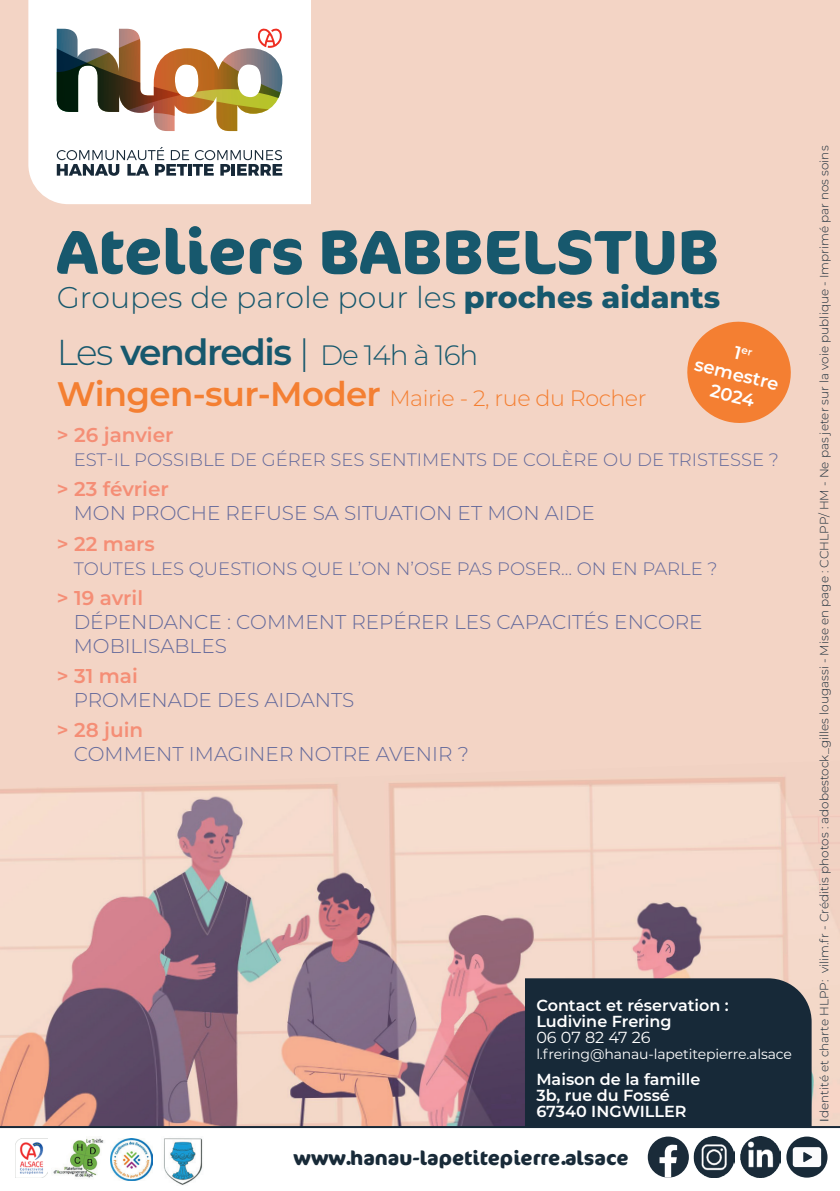
<style>
.page{position:relative;width:840px;height:1191px;background:#fff}
.page>*{position:absolute;margin:0;border:0;box-sizing:border-box;transform-origin:0 0}
.t1{font:700 62px "Cocon Pro";color:#17586d}
.t2{font:600 36px "Montserrat";letter-spacing:-.04em;color:#17586d}
.t3{font:300 30px "Montserrat";color:#17586d}
.t4{font:300 22.2px "Montserrat";letter-spacing:-.02em;color:#f47f32}
.t5{font:300 20px/24px "Montserrat";color:#63699b}
.t6{font:600 20px "Montserrat";color:#f58e76}
.t7{font:700 19.6px "Cocon Pro";color:#182a38}
.t8{font:300 18px "Montserrat";color:#63699b}
.t9{font:600 18px/21.6px "Montserrat";color:#fff;text-align:center}
.t10{font:600 16px/16px "Montserrat";color:#fff}
.t11{font:16px "Montserrat";letter-spacing:-.005em;color:#fff}
.t12{font:14px "Montserrat";letter-spacing:-.01em;color:#fff}
.t13{font:300 12px "Montserrat";color:#182a38}
.s1{font-weight:800}
.s2{font-weight:300}
.s3{font-weight:300;font-size:28px}
.s4{font-weight:600;font-size:34px}
.s5{font-weight:400}
</style>
<div class="page">
<div style="left:0;top:0;width:839px;height:802px;background:#f3d4c5"></div>
<img style="left:0;top:777px;width:839px;height:349px">
<div style="left:524px;top:978px;width:287px;height:148px;background:#172938"></div>
<svg style="left:0;top:1126px;width:839px;height:55px"></svg>
<div style="left:28px;top:0;width:283px;height:204px;background:#fff"></div>
<svg style="left:57px;top:28px;width:225px;height:103px;background:#bbaa94"></svg>
<svg style="left:57px;top:147px;width:225px;height:29px;background:#b5babf"></svg>
<hr style="left:231px;top:164px;width:4px;height:12px;background:#172938">
<div style="left:786px;top:1136px;width:41px;height:41px;background:#182a38;border-radius:50%"></div>
<div style="left:792px;top:1147px;width:28px;height:20px;background:#fbfbfc;border-radius:3px"></div>
<svg style="left:803px;top:1152px;width:8px;height:10px"></svg>
<div style="left:647px;top:1136px;width:41px;height:41px;background:#1a2b39;border-radius:50%"></div>
<svg style="left:659px;top:1144px;width:17px;height:33px"></svg>
<img style="left:740px;top:1136px;width:40px;height:41px">
<img style="left:693px;top:1136px;width:41px;height:41px">
<img style="left:15px;top:1138px;width:32px;height:39px">
<img style="left:51px;top:1137px;width:55px;height:42px">
<img style="left:161px;top:1136px;width:42px;height:49px">
<img style="left:110px;top:1138px;width:42px;height:42px">
<svg style="left:687px;top:321px;width:104px;height:102px"></svg>
<h1 class="t1" style="left:57px;top:209px;width:663px">Ateliers BABBELSTUB</h1>
<h3 class="t3" style="left:57px;top:277px;width:664px">Groupes de parole pour les <span class="s1">proches aidants</span></h3>
<h2 class="t2" style="left:57px;top:326px;width:423px"><span class="s2">Les</span> vendredis <span class="s2">|</span> <span class="s3">De 14h à 16h</span></h2>
<h3 class="t4" style="left:57px;top:383px;width:591px"><span class="s4">Wingen-sur-Moder</span> Mairie - 2, rue du Rocher</h3>
<h3 class="t9" style="left:697px;top:352px;width:88px;rotate:14deg">semestre<br>2024</h3>
<h3 class="t6" style="left:57px;top:421px;width:118px">&gt; 26 janvier</h3>
<h3 class="t8" style="left:74px;top:448px;width:706px">EST-IL POSSIBLE DE GÉRER SES SENTIMENTS DE COLÈRE OU DE TRISTESSE ?</h3>
<h3 class="t6" style="left:57px;top:475px;width:114px">&gt; 23 février</h3>
<h3 class="t5" style="left:74px;top:501px;width:522px">MON PROCHE REFUSE SA SITUATION ET MON AIDE</h3>
<h3 class="t6" style="left:57px;top:529px;width:99px">&gt; 22 mars</h3>
<h3 class="t8" style="left:74px;top:556px;width:645px">TOUTES LES QUESTIONS QUE L’ON N’OSE PAS POSER… ON EN PARLE ?</h3>
<h3 class="t6" style="left:57px;top:583px;width:88px">&gt; 19 avril</h3>
<h3 class="t5" style="left:74px;top:609px;width:630px">DÉPENDANCE : COMMENT REPÉRER LES CAPACITÉS ENCORE<br>MOBILISABLES</h3>
<h3 class="t6" style="left:57px;top:661px;width:83px">&gt; 31 mai</h3>
<h3 class="t5" style="left:74px;top:687px;width:282px">PROMENADE DES AIDANTS</h3>
<h3 class="t6" style="left:57px;top:715px;width:88px">&gt; 28 juin</h3>
<h3 class="t5" style="left:74px;top:741px;width:396px">COMMENT IMAGINER NOTRE AVENIR ?</h3>
<h3 class="t10" style="left:536px;top:996px;width:194px">Contact et réservation :<br>Ludivine Frering</h3>
<h3 class="t11" style="left:536px;top:1026px;width:116px">06 07 82 47 26</h3>
<p class="t12" style="left:536px;top:1044px;width:257px">l.frering@hanau-lapetitepierre.alsace</p>
<h3 class="t10" style="left:536px;top:1070px;width:165px">Maison de la famille<br>3b, rue du Fossé<br>67340 INGWILLER</h3>
<h3 class="t7" style="left:293px;top:1144px;width:336px">www.hanau-lapetitepierre.alsace</h3>
<p class="t13" style="left:815px;top:1121px;width:977px;rotate:-90deg"><span class="s5">I</span>dentité et charte HLPP: vilim.fr - Créditis photos : adobestock_gilles lougassi - Mise en page : CCHLPP/ HM - Ne pas jeter sur la voie publique - Imprimé par nos soins</p>
</div>
